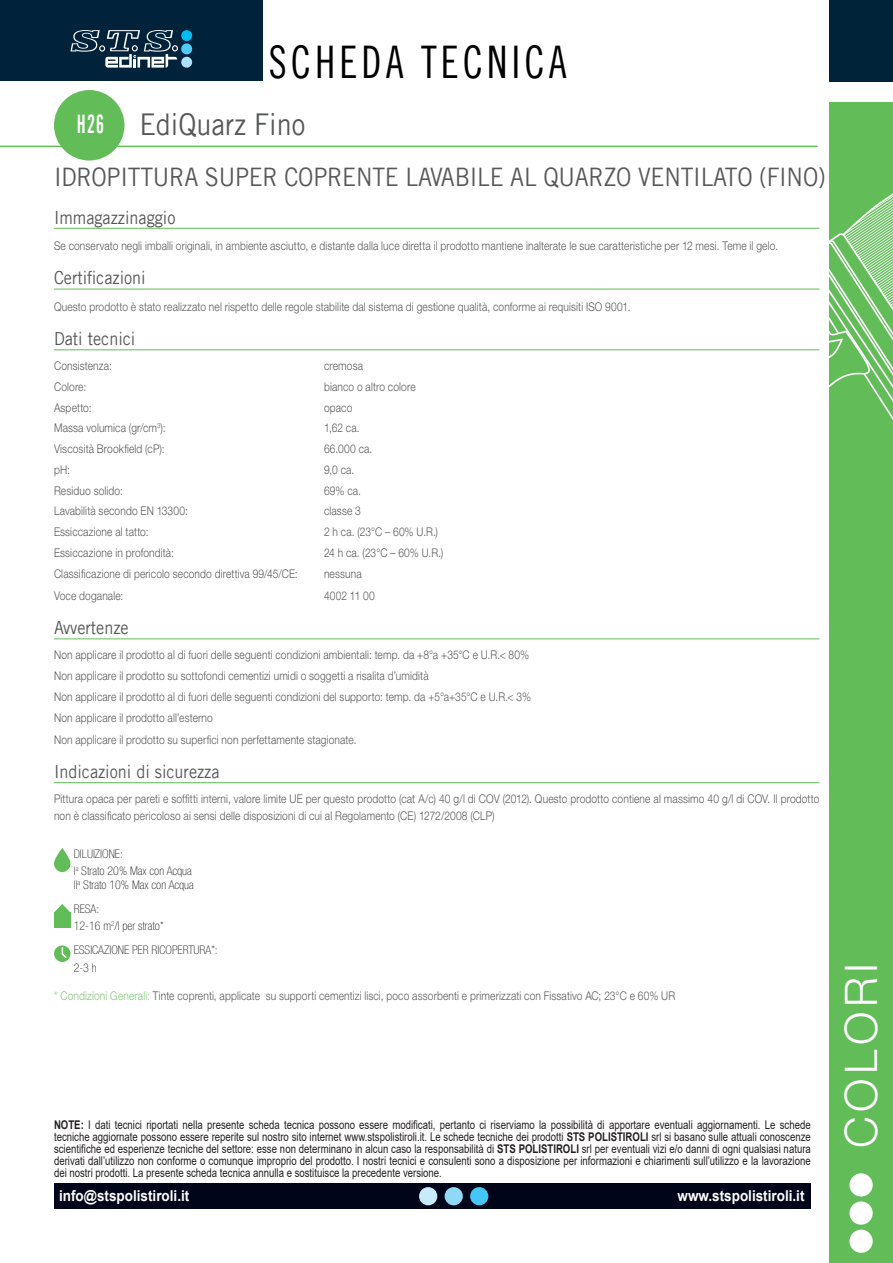
<style>
.page{position:relative;width:893px;height:1263px;background:#fff}
.page>*{position:absolute;margin:0;border:0;box-sizing:border-box;transform-origin:0 0}
.t1{font:45px "Trade Gothic LT Cond Eighteen";letter-spacing:.1em;color:#000001;scale:.9 1}
.t2{font:300 45px "Helvetica Neue LT Std";letter-spacing:.1em;color:#fff}
.Subtitle{font:30px "Trade Gothic LT";color:#57585a;scale:.9 1}
.Subtitle-2{font:25.5px "Trade Gothic LT";letter-spacing:-.01em;color:#57585a;scale:.9 1}
.t3{font:25.5px "Trade Gothic LT Bold Cond Twenty";color:#fff;scale:.7 1}
.Small_heading{font:18px "Trade Gothic LT";color:#57585a;scale:.9 1}
.t4{font:700 15px "Arial";color:#fff;scale:.9 1}
.BodyCopy{font:300 12px/16.5px "Helvetica Neue LT Std";letter-spacing:.015em;color:#57585a;scale:.85 1}
.t5{font:12px/12px "Arial";color:#231f20;text-align:justify;scale:.8 1}
.condizioni_generali{font:300 12px "Helvetica Neue LT Std";letter-spacing:.015em;color:#57585a;scale:.85 1}
.Table_BodyCopy{font:100 condensed 12px/13.5px "Helvetica Neue LT Std";color:#231f20}
.s1{color:#81c778}
.s2{font-weight:700}
</style>
<div class="page">
<div style="left:54px;top:1183px;width:757px;height:26px;background:#000519"></div>
<div style="left:470px;top:1187px;width:18px;height:18px;background:#45c7f5;border-radius:50%"></div>
<div style="left:445px;top:1187px;width:18px;height:18px;background:#8fd9f7;border-radius:50%"></div>
<div style="left:419px;top:1187px;width:18px;height:18px;background:#c7ebfa;border-radius:50%"></div>
<div style="left:829px;top:102px;width:64px;height:1161px;background:#62bd59"></div>
<svg style="left:829px;top:193px;width:64px;height:227px"></svg>
<div style="left:829px;top:0;width:64px;height:81px;background:#00233a"></div>
<div style="left:849px;top:1173px;width:24px;height:23px;background:#fff;border-radius:50%"></div>
<div style="left:849px;top:1201px;width:24px;height:24px;background:#fff;border-radius:50%"></div>
<div style="left:849px;top:1229px;width:24px;height:24px;background:#fff;border-radius:50%"></div>
<div style="left:0;top:0;width:262px;height:81px;background:#00223a"></div>
<div style="left:181px;top:30px;width:11px;height:11px;background:#00bcf1;border-radius:50%"></div>
<div style="left:181px;top:43px;width:11px;height:11px;background:#4ecaf4;border-radius:50%"></div>
<div style="left:181px;top:57px;width:11px;height:11px;background:#ade1f9;border-radius:50%"></div>
<svg style="left:70px;top:30px;width:108px;height:38px"></svg>
<hr style="left:54px;top:228px;width:765px;height:1px;background:#62bd59">
<hr style="left:54px;top:289px;width:765px;height:1px;background:#62bd59">
<hr style="left:54px;top:349px;width:765px;height:1px;background:#62bd59">
<hr style="left:54px;top:638px;width:765px;height:1px;background:#62bd59">
<hr style="left:54px;top:782px;width:765px;height:1px;background:#62bd59">
<svg style="left:54px;top:848px;width:17px;height:24px"></svg>
<div style="left:54px;top:912px;width:17px;height:16px;background:#62bd59"></div>
<svg style="left:54px;top:904px;width:16px;height:8px"></svg>
<div style="left:54px;top:945px;width:17px;height:17px;background:#62bd59;border-radius:50%"></div>
<svg style="left:61px;top:946px;width:7px;height:12px"></svg>
<hr style="left:0;top:146px;width:818px;height:1px;background:#62bd59">
<div style="left:54px;top:90px;width:70px;height:71px;background:#62bd59;border-radius:50%"></div>
<h1 class="t1" style="left:269px;top:35px;width:332px">SCHEDA TECNICA</h1>
<p class="t3" style="left:77px;top:109px;width:40px">H26</p>
<p class="Subtitle" style="left:139px;top:106px;width:186px">EdiQuarz Fino</p>
<p class="Subtitle-2" style="left:54px;top:162px;width:859px">IDROPITTURA SUPER COPRENTE LAVABILE AL QUARZO VENTILATO (FINO)</p>
<p class="Small_heading" style="left:54px;top:206px;width:136px">Immagazzinaggio</p>
<p class="BodyCopy" style="left:54px;top:237px;width:853px">Se conservato negli imballi originali, in ambiente asciutto, e distante dalla luce diretta il prodotto mantiene inalterate le sue caratteristiche per 12 mesi. Teme il gelo.</p>
<p class="Small_heading" style="left:54px;top:267px;width:104px">Certificazioni</p>
<p class="BodyCopy" style="left:54px;top:298px;width:680px">Questo prodotto è stato realizzato nel rispetto delle regole stabilite dal sistema di gestione qualità, conforme ai requisiti ISO 9001.</p>
<p class="Small_heading" style="left:54px;top:328px;width:92px">Dati tecnici</p>
<p class="BodyCopy" style="left:54px;top:357px;width:70px">Consistenza:</p>
<p class="BodyCopy" style="left:324px;top:357px;width:47px">cremosa</p>
<p class="BodyCopy" style="left:54px;top:378px;width:39px">Colore:</p>
<p class="BodyCopy" style="left:324px;top:378px;width:109px">bianco o altro colore</p>
<p class="BodyCopy" style="left:54px;top:399px;width:46px">Aspetto:</p>
<p class="BodyCopy" style="left:324px;top:399px;width:35px">opaco</p>
<p class="BodyCopy" style="left:54px;top:420px;width:133px">Massa volumica (gr/cm<sup>3</sup>):</p>
<p class="BodyCopy" style="left:324px;top:420px;width:43px">1,62 ca.</p>
<p class="BodyCopy" style="left:54px;top:440px;width:132px">Viscosità Brookfield (cP):</p>
<p class="BodyCopy" style="left:324px;top:440px;width:58px">66.000 ca.</p>
<p class="BodyCopy" style="left:54px;top:461px;width:20px">pH:</p>
<p class="BodyCopy" style="left:324px;top:461px;width:37px">9,0 ca.</p>
<p class="BodyCopy" style="left:54px;top:482px;width:82px">Residuo solido:</p>
<p class="BodyCopy" style="left:324px;top:482px;width:45px">69% ca.</p>
<p class="BodyCopy" style="left:54px;top:503px;width:159px">Lavabilità secondo EN 13300:</p>
<p class="BodyCopy" style="left:324px;top:503px;width:45px">classe 3</p>
<p class="BodyCopy" style="left:54px;top:523px;width:113px">Essiccazione al tatto:</p>
<p class="BodyCopy" style="left:324px;top:523px;width:136px">2 h ca. (23°C – 60% U.R.)</p>
<p class="BodyCopy" style="left:54px;top:544px;width:143px">Essiccazione in profondità:</p>
<p class="BodyCopy" style="left:324px;top:544px;width:142px">24 h ca. (23°C – 60% U.R.)</p>
<p class="BodyCopy" style="left:54px;top:565px;width:288px">Classificazione di pericolo secondo direttiva 99/45/CE:</p>
<p class="BodyCopy" style="left:324px;top:565px;width:46px">nessuna</p>
<p class="BodyCopy" style="left:54px;top:587px;width:83px">Voce doganale:</p>
<p class="BodyCopy" style="left:324px;top:587px;width:61px">4002 11 00</p>
<p class="Small_heading" style="left:54px;top:617px;width:84px">Avvertenze</p>
<p class="BodyCopy" style="left:54px;top:646px;width:560px">Non applicare il prodotto al di fuori delle seguenti condizioni ambientali: temp. da +8°a +35°C e U.R.&lt; 80%</p>
<p class="BodyCopy" style="left:54px;top:667px;width:442px">Non applicare il prodotto su sottofondi cementizi umidi o soggetti a risalita d’umidità</p>
<p class="BodyCopy" style="left:54px;top:688px;width:563px">Non applicare il prodotto al di fuori delle seguenti condizioni del supporto: temp. da +5°a+35°C e U.R.&lt; 3%</p>
<p class="BodyCopy" style="left:54px;top:709px;width:188px">Non applicare il prodotto all’esterno</p>
<p class="BodyCopy" style="left:54px;top:731px;width:357px">Non applicare il prodotto su superfici non perfettamente stagionate.</p>
<p class="Small_heading" style="left:54px;top:761px;width:185px">Indicazioni di sicurezza</p>
<p class="BodyCopy" style="left:54px;top:790px;width:902px">Pittura opaca per pareti e soffitti interni, valore limite UE per questo prodotto (cat A/c) 40 g/l di COV (2012). Questo prodotto contiene al massimo 40 g/l di COV. Il prodotto non è classificato pericoloso ai sensi delle disposizioni di cui al Regolamento (CE) 1272/2008 (CLP)</p>
<p class="Table_BodyCopy" style="left:74px;top:846px;width:51px">DILUIZIONE:</p>
<p class="Table_BodyCopy" style="left:74px;top:864px;width:122px">I<sup>a</sup> Strato 20% Max con Acqua<br>II<sup>a</sup> Strato 10% Max con Acqua</p>
<p class="Table_BodyCopy" style="left:74px;top:901px;width:27px">RESA:</p>
<p class="Table_BodyCopy" style="left:74px;top:919px;width:91px">12-16 m<sup>2</sup>/l per strato*</p>
<p class="Table_BodyCopy" style="left:74px;top:943px;width:146px">ESSICAZIONE PER RICOPERTURA*:</p>
<p class="Table_BodyCopy" style="left:74px;top:961px;width:25px">2-3 h</p>
<p class="condizioni_generali" style="left:54px;top:988px;width:732px"><span class="s1">* Condizioni Generali:</span> Tinte coprenti, applicate su supporti cementizi lisci, poco assorbenti e primerizzati con Fissativo AC; 23°C e 60% UR</p>
<p class="t5" style="left:54px;top:1119px;width:948px"><span class="s2">NOTE:</span> I dati tecnici riportati nella presente scheda tecnica possono essere modificati, pertanto ci riserviamo la possibilità di apportare eventuali aggiornamenti. Le schede tecniche aggiornate possono essere reperite sul nostro sito internet www.stspolistiroli.it. Le schede tecniche dei prodotti <span class="s2">STS POLISTIROLI</span> srl si basano sulle attuali conoscenze scientifiche ed esperienze tecniche del settore: esse non determinano in alcun caso la responsabilità di <span class="s2">STS POLISTIROLI</span> srl per eventuali vizi e/o danni di ogni qualsiasi natura derivati dall’utilizzo non conforme o comunque improprio del prodotto. I nostri tecnici e consulenti sono a disposizione per informazioni e chiarimenti sull’utilizzo e la lavorazione dei nostri prodotti. La presente scheda tecnica annulla e sostituisce la precedente versione.</p>
<p class="t4" style="left:59px;top:1185px;width:146px">info@stspolistiroli.it</p>
<p class="t4" style="left:677px;top:1185px;width:143px">www.stspolistiroli.it</p>
<h1 class="t2" style="left:834px;top:1148px;width:187px;rotate:-90deg">COLORI</h1>
</div>
